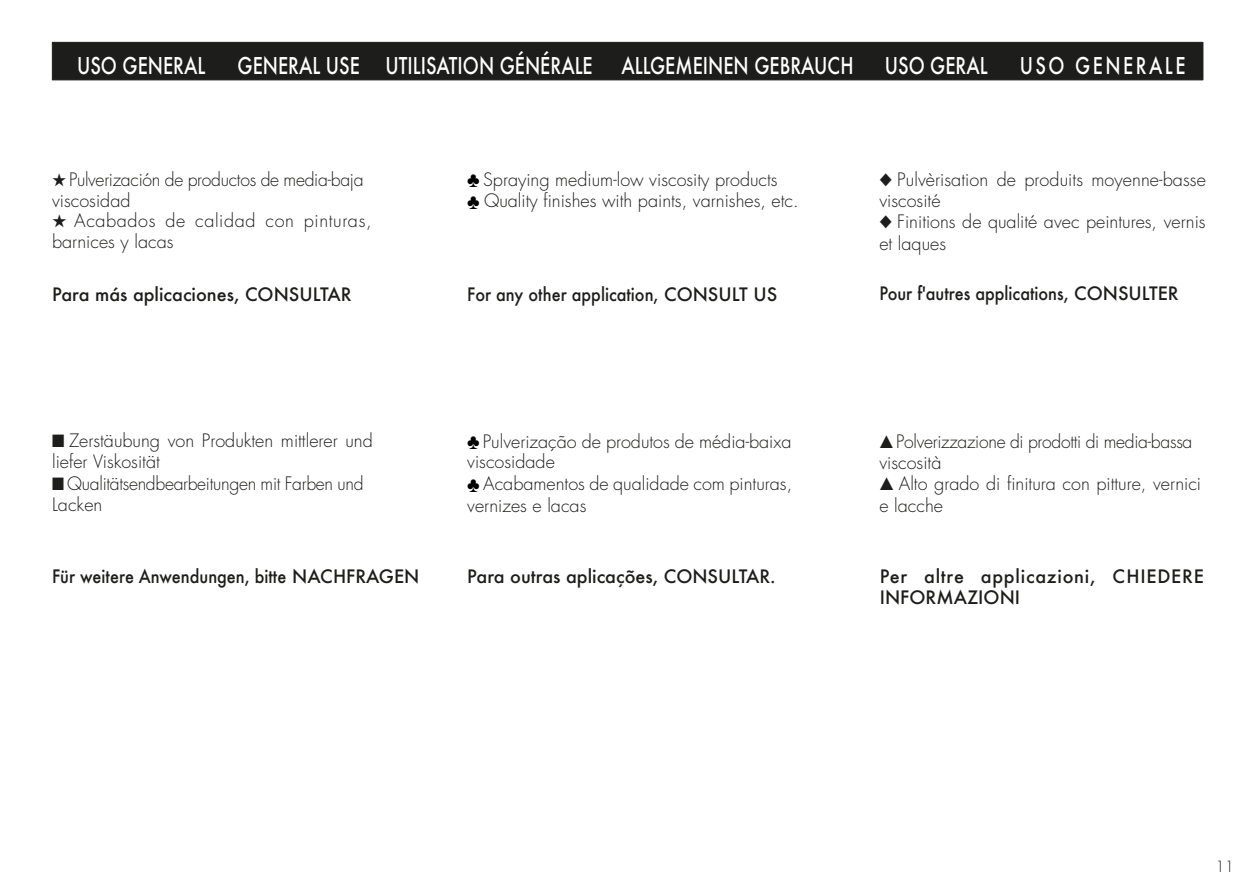
<style>
.page{position:relative;width:1259px;height:893px;background:#fff}
.page>*{position:absolute;margin:0;border:0;box-sizing:border-box;transform-origin:0 0}
.t1{font:500 22.5px "Futura";color:#fff;scale:.8 1}
.t2{font:500 22.5px "Futura";letter-spacing:.14em;color:#fff;scale:.8 1}
.t3{font:300 18px/20.7px "Futura";color:#1d1d1b}
.t4{font:500 18px "Futura";color:#1d1d1b;scale:.9 1}
.t5{font:500 18px "Futura";color:#1d1d1b}
.t6{font:300 18px/20.7px "Futura";letter-spacing:.035em;color:#1d1d1b}
.t7{font:500 18px/21.6px "Futura";letter-spacing:.04em;color:#1d1d1b}
.t8{font:300 15px "Futura";color:#1d1d1b}
.s1{color:#000}
</style>
<div class="page">
<div style="left:52px;top:42px;width:1151px;height:38px;background:#1d1d1b;border:1px solid #1d1d1b"></div>
<p class="t1" style="left:77px;top:50px;width:162px">USO GENERAL</p>
<p class="t1" style="left:237px;top:50px;width:445px">GENERAL USE UTILISATION GÉNÉRALE</p>
<p class="t1" style="left:621px;top:50px;width:292px">ALLGEMEINEN GEBRAUCH</p>
<p class="t1" style="left:885px;top:50px;width:130px">USO GERAL</p>
<p class="t2" style="left:1019px;top:50px;width:209px">USO GENERALE</p>
<p class="t3" style="left:52px;top:169px;width:313px">★ Pulverización de productos de media-baja viscosidad</p>
<p class="t6" style="left:52px;top:211px;width:321px">★ Acabados de calidad con pinturas, barnices y lacas</p>
<p class="t5" style="left:52px;top:282px;width:301px">Para más aplicaciones, CONSULTAR</p>
<p class="t3" style="left:52px;top:431px;width:322px">■ Zerstäubung von Produkten mittlerer und liefer Viskosität</p>
<p class="t3" style="left:52px;top:472px;width:313px;line-height:21.6px">■ Qualitätsendbearbeitungen mit Farben und<br>Lacken</p>
<p class="t3" style="left:467px;top:169px;width:333px;line-height:21.6px"><span class="s1">♣</span> Spraying medium-low viscosity products<br><span class="s1">♣</span> Quality finishes with paints, varnishes, etc.</p>
<p class="t4" style="left:467px;top:282px;width:346px">For any other application, CONSULT US</p>
<p class="t3" style="left:467px;top:431px;width:326px"><span class="s1">♣</span> Pulverização de produtos de média-baixa viscosidade<br><span class="s1">♣</span> Acabamentos de qualidade com pinturas, vernizes e lacas</p>
<p class="t3" style="left:879px;top:169px;width:328px">◆ Pulvèrisation de produits moyenne-basse viscosité</p>
<p class="t3" style="left:879px;top:211px;width:328px;line-height:21.6px">◆ Finitions de qualité avec peintures, vernis et laques</p>
<p class="t4" style="left:879px;top:281px;width:334px">Pour f'autres applications, CONSULTER</p>
<p class="t3" style="left:879px;top:431px;width:314px">▲ Polverizzazione di prodotti di media-bassa viscosità</p>
<p class="t3" style="left:879px;top:473px;width:323px;line-height:21.6px">▲ Alto grado di finitura con pitture, vernici e lacche</p>
<p class="t5" style="left:467px;top:564px;width:310px">Para outras aplicações, CONSULTAR.</p>
<p class="t4" style="left:52px;top:564px;width:410px">Für weitere Anwendungen, bitte NACHFRAGEN</p>
<p class="t7" style="left:879px;top:565px;width:326px">Per altre applicazioni, CHIEDERE<br>INFORMAZIONI</p>
<p class="t8" style="left:1215px;top:857px;width:20px">11</p>
</div>
